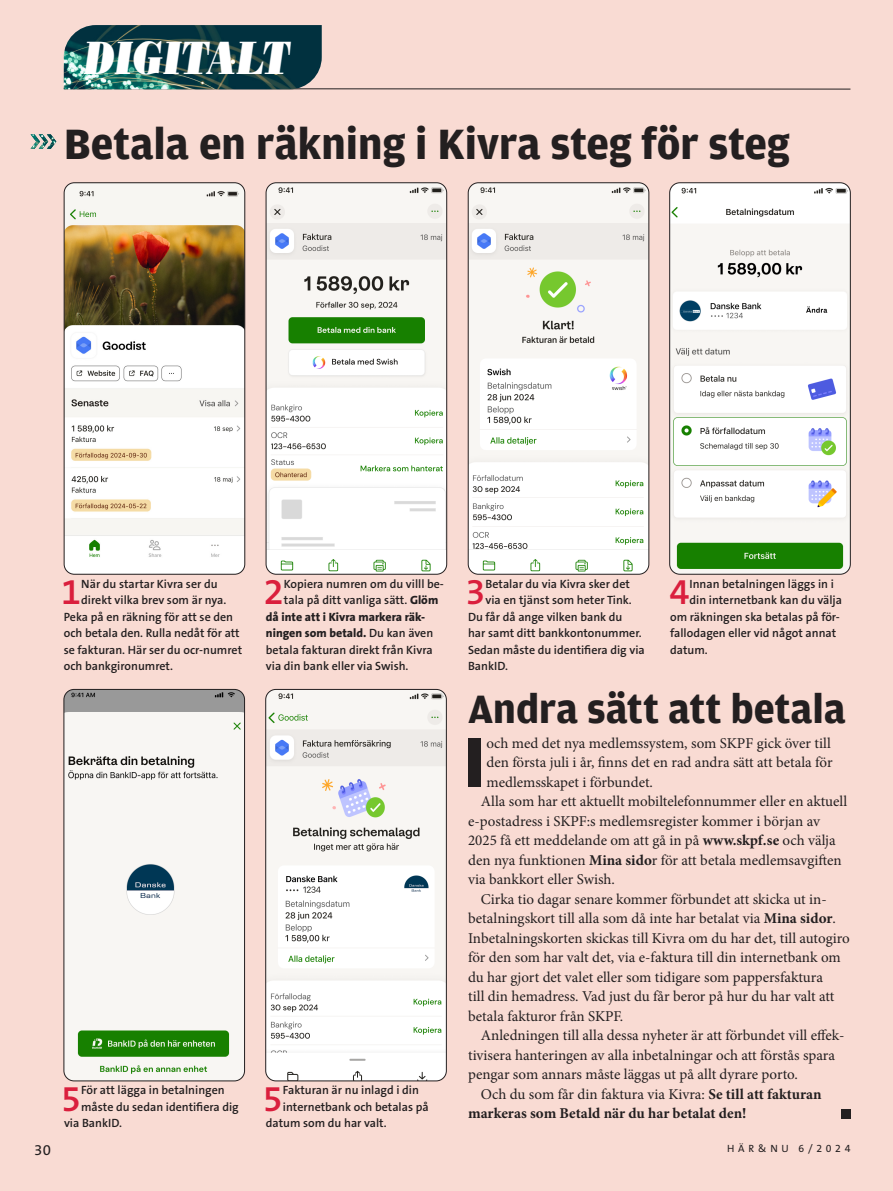
<style>
.page{position:relative;width:893px;height:1191px;background:#f9dbd3}
.page>*{position:absolute;margin:0;border:0;box-sizing:border-box;transform-origin:0 0}
.t1{font:700 74.85px "Amplitude";color:#231f20}
.t2{font:italic 46.5px "Bodoni Std Poster";letter-spacing:-.015em;color:#fff;scale:.8 1}
.t3{font:700 45px "Amplitude";letter-spacing:-.01em;color:#231f20}
.t4{font:700 42px "Amplitude";letter-spacing:-.005em;color:#231f20}
.t5{font:600 36.45px "The Sans B W6";color:#da1f3d}
.t6{font:15px "Minion Pro";color:#231f20}
.t7{font:700 15px "Minion Pro";color:#231f20}
.t8{font:15px "The Sans B W5 Plain";color:#231f20}
.t9{font:600 12px/16.5px "The Sans B W6";color:#231f20}
.t10{font:800 12px/16.5px "The Sans B W8";color:#231f20}
.t11{font:10.5px "The Sans B W5 Plain";letter-spacing:.355em;color:#231f20}
.s1{font-family:"The Sans B W8";font-weight:800}
.s2{font-family:"The Sans B W6";font-weight:600}
.s3{font-weight:700}
</style>
<div class="page">
<hr style="left:64px;top:88px;width:786px;height:1px;background:#231f20">
<img style="left:64px;top:25px;width:258px;height:64px">
<img style="left:31px;top:134px;width:25px;height:15px">
<img style="left:64px;top:183px;width:181px;height:391px">
<div style="left:64px;top:183px;width:181px;height:391px;border:1px solid #231f20;border-radius:10px"></div>
<img style="left:670px;top:183px;width:180px;height:391px">
<div style="left:670px;top:183px;width:180px;height:391px;border:1px solid #231f20;border-radius:10px"></div>
<img style="left:266px;top:183px;width:181px;height:391px">
<div style="left:266px;top:183px;width:181px;height:391px;border:1px solid #231f20;border-radius:10px"></div>
<img style="left:64px;top:689px;width:181px;height:392px">
<div style="left:64px;top:689px;width:181px;height:392px;border:1px solid #231f20;border-radius:10px"></div>
<img style="left:266px;top:689px;width:180px;height:392px">
<div style="left:266px;top:689px;width:180px;height:392px;border:1px solid #231f20;border-radius:10px"></div>
<img style="left:468px;top:183px;width:181px;height:391px">
<div style="left:468px;top:183px;width:181px;height:391px;border:1px solid #231f20;border-radius:10px"></div>
<div style="left:840px;top:1108px;width:10px;height:10px;background:#231f20"></div>
<h2 class="t2" style="left:84px;top:30px;width:260px">DIGITALT</h2>
<h3 class="t3" style="left:64px;top:119px;width:727px">Betala en räkning i Kivra steg för steg</h3>
<h3 class="t5" style="left:61px;top:568px;width:22px">1</h3>
<p class="t9" style="left:81px;top:575px;width:138px">När du startar Kivra ser du</p>
<p class="t9" style="left:81px;top:592px;width:147px">direkt vilka brev som är nya.</p>
<p class="t9" style="left:64px;top:608px;width:171px">Peka på en räkning för att se den</p>
<p class="t9" style="left:64px;top:625px;width:178px">och betala den. Rulla nedåt för att</p>
<p class="t9" style="left:64px;top:641px;width:180px">se fakturan. Här ser du ocr-numret</p>
<p class="t9" style="left:64px;top:658px;width:111px">och bankgironumret.</p>
<h3 class="t5" style="left:264px;top:568px;width:22px">2</h3>
<p class="t9" style="left:284px;top:575px;width:161px">Kopiera numren om du villl be&shy;tala på ditt vanliga sätt. <span class="s1">Glöm</span></p>
<p class="t10" style="left:266px;top:608px;width:169px">då inte att i Kivra markera räk&shy;ningen som betald. <span class="s2">Du kan även</span></p>
<p class="t9" style="left:266px;top:641px;width:168px">betala fakturan direkt från Kivra via din bank eller via Swish.</p>
<h3 class="t5" style="left:61px;top:1075px;width:22px">5</h3>
<p class="t9" style="left:81px;top:1082px;width:145px">För att lägga in betalningen</p>
<p class="t9" style="left:81px;top:1098px;width:159px">måste du sedan identifiera dig</p>
<p class="t9" style="left:64px;top:1115px;width:59px">via BankID.</p>
<h3 class="t5" style="left:263px;top:1075px;width:22px">5</h3>
<p class="t9" style="left:283px;top:1082px;width:137px">Fakturan är nu inlagd i din</p>
<p class="t9" style="left:283px;top:1098px;width:147px">internetbank och betalas på</p>
<p class="t9" style="left:266px;top:1115px;width:122px">datum som du har valt.</p>
<h3 class="t5" style="left:465px;top:568px;width:22px">3</h3>
<p class="t9" style="left:485px;top:575px;width:146px">Betalar du via Kivra sker det</p>
<h3 class="t5" style="left:669px;top:568px;width:22px">4</h3>
<p class="t9" style="left:689px;top:575px;width:146px">Innan betalningen läggs in i</p>
<p class="t9" style="left:689px;top:592px;width:154px">din internetbank kan du välja</p>
<p class="t9" style="left:670px;top:608px;width:171px">om räkningen ska betalas på för-</p>
<p class="t9" style="left:670px;top:625px;width:167px">fallodagen eller vid något annat</p>
<p class="t9" style="left:670px;top:641px;width:39px">datum.</p>
<h3 class="t4" style="left:468px;top:685px;width:379px">Andra sätt att betala</h3>
<h1 class="t1" style="left:463px;top:720px;width:25px">I</h1>
<p class="t6" style="left:486px;top:733px;width:346px">och med det nya medlemssystem, som SKPF gick över till</p>
<p class="t9" style="left:485px;top:592px;width:148px">via en tjänst som heter Tink.</p>
<p class="t9" style="left:468px;top:608px;width:156px">Du får då ange vilken bank du</p>
<p class="t9" style="left:468px;top:625px;width:175px">har samt ditt bankkontonummer.</p>
<p class="t9" style="left:468px;top:641px;width:178px">Sedan måste du identifiera dig via</p>
<p class="t9" style="left:468px;top:658px;width:41px">BankID.</p>
<p class="t6" style="left:486px;top:752px;width:348px">den första juli i år, finns det en rad andra sätt att betala för</p>
<p class="t6" style="left:486px;top:772px;width:168px">medlemsskapet i förbundet.</p>
<p class="t6" style="left:481px;top:791px;width:368px">Alla som har ett aktuellt mobiltelefonnummer eller en aktuell</p>
<p class="t6" style="left:468px;top:811px;width:353px">e-postadress i SKPF:s medlemsregister kommer i början av</p>
<p class="t6" style="left:468px;top:830px;width:369px">2025 få ett meddelande om att gå in på <span class="s3">www.skpf.se</span> och välja</p>
<p class="t6" style="left:468px;top:850px;width:375px">den nya funktionen <span class="s3">Mina sido</span>r för att betala medlemsavgiften</p>
<p class="t6" style="left:468px;top:869px;width:148px">via bankkort eller Swish.</p>
<p class="t6" style="left:481px;top:889px;width:347px">Cirka tio dagar senare kommer förbundet att skicka ut in-</p>
<p class="t6" style="left:468px;top:908px;width:369px">betalningskort till alla som då inte har betalat via <span class="s3">Mina sidor</span>.</p>
<p class="t6" style="left:468px;top:928px;width:383px">Inbetalningskorten skickas till Kivra om du har det, till autogiro</p>
<p class="t6" style="left:468px;top:947px;width:374px">för den som har valt det, via e-faktura till din internetbank om</p>
<p class="t6" style="left:468px;top:967px;width:356px">du har gjort det valet eller som tidigare som pappersfaktura</p>
<p class="t6" style="left:468px;top:986px;width:368px">till din hemadress. Vad just du får beror på hur du har valt att</p>
<p class="t6" style="left:468px;top:1006px;width:157px">betala fakturor från SKPF.</p>
<p class="t6" style="left:481px;top:1025px;width:365px">Anledningen till alla dessa nyheter är att förbundet vill effek-</p>
<p class="t6" style="left:468px;top:1045px;width:368px">tivisera hanteringen av alla inbetalningar och att förstås spara</p>
<p class="t6" style="left:468px;top:1064px;width:331px">pengar som annars måste läggas ut på allt dyrare porto.</p>
<p class="t6" style="left:481px;top:1084px;width:342px">Och du som får din faktura via Kivra: <span class="s3">Se till att fakturan</span></p>
<p class="t7" style="left:468px;top:1103px;width:280px">markeras som Betald när du har betalat den!</p>
<p class="t8" style="left:34px;top:1140px;width:18px">30</p>
<p class="t11" style="left:727px;top:1141px;width:125px">HÄR&amp;NU 6/2024</p>
</div>
